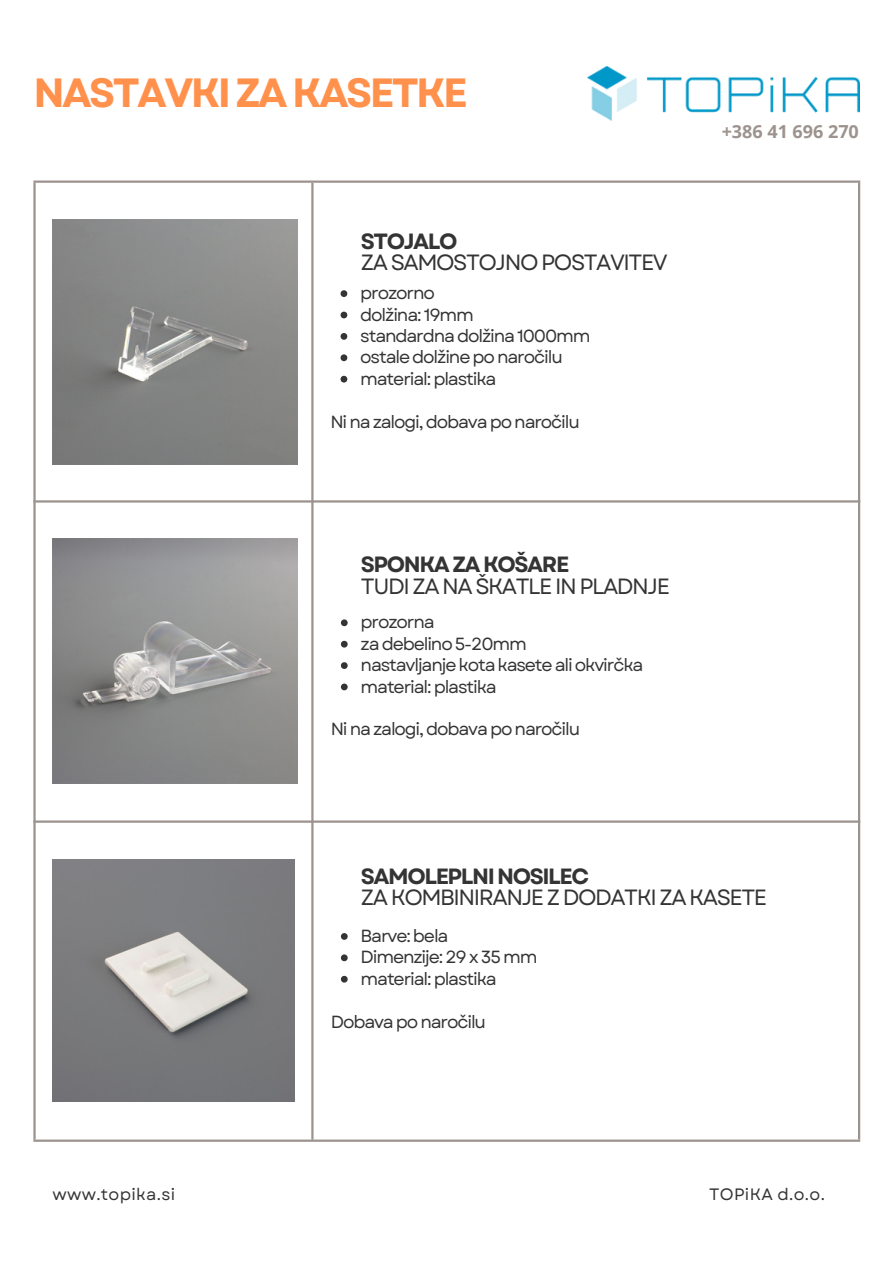
<style>
.page{position:relative;width:894px;height:1264px;background:#fff}
.page>*{position:absolute;margin:0;border:0;box-sizing:border-box;transform-origin:0 0}
.t1{font:700 40.8px "Garet";letter-spacing:-.065em;color:#ff914d}
.t2{font:22.05px/21.3px "Garet";letter-spacing:-.065em;color:#343434}
.t3{font:700 18px "Open Sans";color:#9d938e}
.t4{font:17.55px "Garet";letter-spacing:-.065em;color:#343434}
.t5{font:16.5px "Garet";letter-spacing:.02em;color:#343434}
.s1{font-weight:700}
</style>
<div class="page">
<hr style="left:33px;top:180px;width:827px;height:3px;background:#9d938e">
<hr style="left:33px;top:1139px;width:827px;height:2px;background:#9d938e">
<hr style="left:33px;top:820px;width:827px;height:2px;background:#9d938e">
<hr style="left:33px;top:500px;width:827px;height:2px;background:#9d938e">
<hr style="left:311px;top:183px;width:2px;height:956px;background:#9d938e">
<hr style="left:857px;top:182px;width:3px;height:957px;background:#9d938e">
<hr style="left:33px;top:183px;width:3px;height:956px;background:#9d938e">
<img style="left:587px;top:66px;width:272px;height:54px">
<img style="left:52px;top:219px;width:246px;height:245px">
<img style="left:52px;top:538px;width:246px;height:246px">
<img style="left:52px;top:859px;width:242px;height:242px">
<svg style="left:340px;top:290px;width:7px;height:7px"></svg>
<svg style="left:340px;top:311px;width:7px;height:7px"></svg>
<svg style="left:340px;top:333px;width:7px;height:7px"></svg>
<svg style="left:340px;top:354px;width:7px;height:7px"></svg>
<svg style="left:340px;top:376px;width:7px;height:6px"></svg>
<svg style="left:341px;top:619px;width:6px;height:7px"></svg>
<svg style="left:341px;top:641px;width:6px;height:6px"></svg>
<svg style="left:341px;top:662px;width:6px;height:7px"></svg>
<svg style="left:341px;top:683px;width:6px;height:7px"></svg>
<svg style="left:341px;top:933px;width:6px;height:6px"></svg>
<svg style="left:341px;top:954px;width:6px;height:7px"></svg>
<svg style="left:341px;top:975px;width:6px;height:7px"></svg>
<h2 class="t1" style="left:33px;top:63px;width:436px">NASTAVKI ZA KASETKE</h2>
<p class="t2" style="left:361px;top:230px;width:308px"><span class="s1">STOJALO<br></span>ZA SAMOSTOJNO POSTAVITEV</p>
<p class="t4" style="left:360px;top:280px;width:76px">prozorno</p>
<p class="t4" style="left:360px;top:302px;width:115px">dolžina: 19mm</p>
<p class="t4" style="left:360px;top:323px;width:232px">standardna dolžina 1000mm</p>
<p class="t4" style="left:360px;top:344px;width:204px">ostale dolžine po naročilu</p>
<h2 class="t4" style="left:360px;top:366px;width:138px">material: plastika</h2>
<p class="t4" style="left:330px;top:409px;width:251px">Ni na zalogi, dobava po naročilu</p>
<p class="t2" style="left:361px;top:554px;width:310px"><span class="s1">SPONKA ZA KOŠARE<br></span>TUDI ZA NA ŠKATLE IN PLADNJE</p>
<p class="t4" style="left:360px;top:609px;width:76px">prozorna</p>
<p class="t4" style="left:360px;top:631px;width:168px">za debelino 5-20mm</p>
<p class="t4" style="left:360px;top:652px;width:284px">nastavljanje kota kasete ali okvirčka</p>
<h2 class="t4" style="left:360px;top:673px;width:138px">material: plastika</h2>
<p class="t4" style="left:331px;top:716px;width:251px">Ni na zalogi, dobava po naročilu</p>
<p class="t3" style="left:721px;top:119px;width:139px">+386 41 696 270</p>
<p class="t2" style="left:361px;top:865px;width:407px"><span class="s1">SAMOLEPLNI NOSILEC<br></span>ZA KOMBINIRANJE Z DODATKI ZA KASETE</p>
<p class="t4" style="left:360px;top:923px;width:89px">Barve: bela</p>
<p class="t4" style="left:360px;top:944px;width:178px">Dimenzije: 29 x 35 mm</p>
<p class="t4" style="left:360px;top:966px;width:138px">material: plastika</p>
<p class="t4" style="left:331px;top:1008px;width:157px">Dobava po naročilu</p>
<p class="t5" style="left:52px;top:1182px;width:124px">www.topika.si</p>
<p class="t5" style="left:709px;top:1182px;width:117px">TOPiKA d.o.o.</p>
</div>
